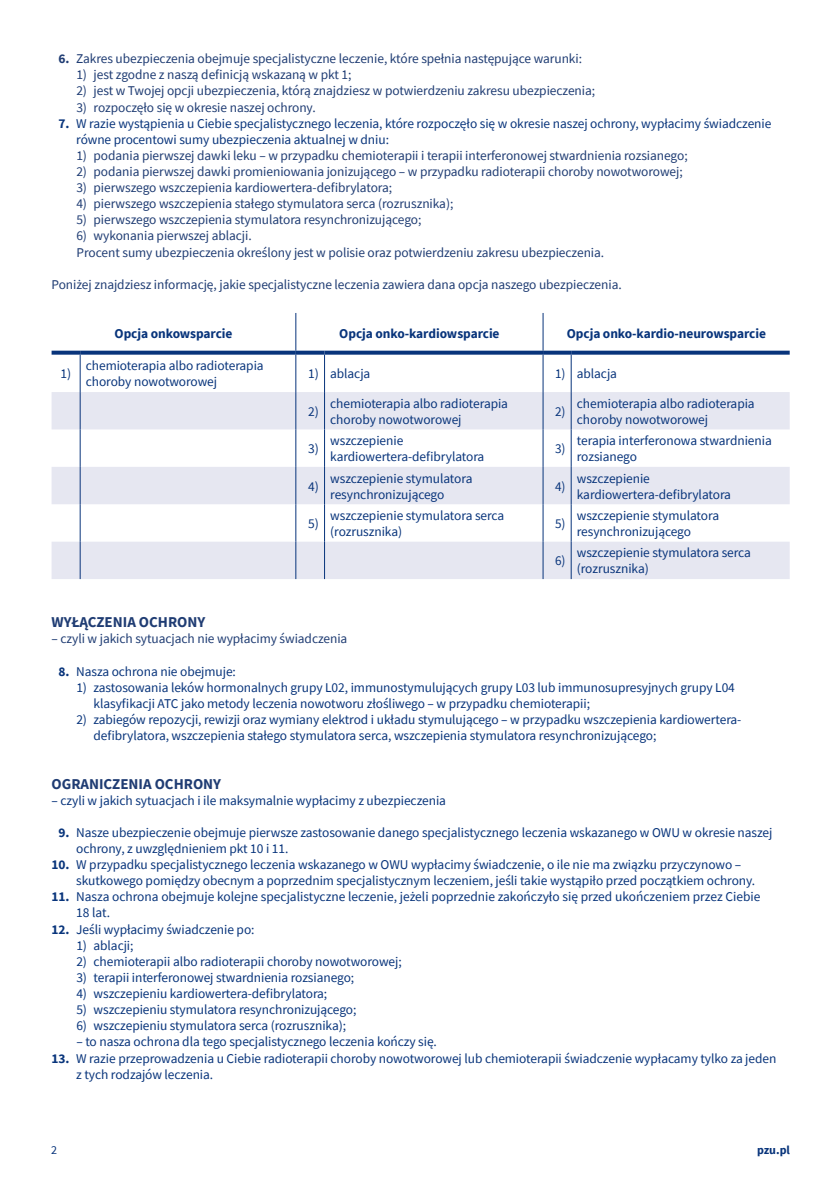
<style>
.page{position:relative;width:840px;height:1191px;background:#fff}
.page>*{position:absolute;margin:0;border:0;box-sizing:border-box;transform-origin:0 0}
._01_DZIAL{font:700 15px "Source Sans Pro";color:#1f3c73}
._1_Treść_normal_I_st{font:13.4px/16.2px "Source Sans Pro";letter-spacing:-.005em;color:#08347b}
._2_II_st_1cyfra_pod{font:13.4px/16.2px "Source Sans Pro";letter-spacing:-.005em;color:#08347b}
._2_II_st_1cyfra_pod-2{font:13.4px "Source Sans Pro";letter-spacing:-.005em;color:#1f3c73}
.TEKST_TABELI{font:13.4px/16px "Source Sans Pro";letter-spacing:-.005em;color:#08347b}
._1_Treść_normal_I_st-2{font:13.4px "Source Sans Pro";letter-spacing:-.005em;color:#1f3c73}
.GŁÓWKA_TABELI{font:700 13.4px "Source Sans Pro";letter-spacing:-.005em;color:#08347b}
.t1{font:700 12px "Source Sans Pro";color:#08347b}
.t2{font:12px "Source Sans Pro";color:#08347b}
.s1{font-weight:700}
.s2{color:#24356c}
</style>
<div class="page">
<svg style="left:52px;top:392px;width:737px;height:187px;fill:#e6e7f1"></svg>
<hr style="left:295px;top:313px;width:1px;height:38px;background:#08347b">
<hr style="left:542px;top:313px;width:1px;height:38px;background:#08347b">
<hr style="left:80px;top:355px;width:1px;height:37px;background:#08347b">
<hr style="left:295px;top:355px;width:1px;height:37px;background:#08347b">
<hr style="left:324px;top:355px;width:1px;height:37px;background:#08347b">
<hr style="left:542px;top:355px;width:1px;height:37px;background:#08347b">
<hr style="left:570px;top:355px;width:1px;height:37px;background:#08347b">
<hr style="left:80px;top:392px;width:1px;height:37px;background:#08347b">
<hr style="left:295px;top:392px;width:1px;height:37px;background:#08347b">
<hr style="left:80px;top:429px;width:1px;height:38px;background:#08347b">
<hr style="left:295px;top:429px;width:1px;height:38px;background:#08347b">
<hr style="left:80px;top:467px;width:1px;height:37px;background:#08347b">
<hr style="left:295px;top:467px;width:1px;height:37px;background:#08347b">
<hr style="left:80px;top:504px;width:1px;height:37px;background:#08347b">
<hr style="left:295px;top:504px;width:1px;height:37px;background:#08347b">
<hr style="left:80px;top:541px;width:1px;height:38px;background:#08347b">
<hr style="left:295px;top:541px;width:1px;height:38px;background:#08347b">
<hr style="left:324px;top:392px;width:1px;height:37px;background:#08347b">
<hr style="left:542px;top:392px;width:1px;height:37px;background:#08347b">
<hr style="left:570px;top:392px;width:1px;height:37px;background:#08347b">
<hr style="left:324px;top:429px;width:1px;height:38px;background:#08347b">
<hr style="left:542px;top:429px;width:1px;height:38px;background:#08347b">
<hr style="left:570px;top:429px;width:1px;height:38px;background:#08347b">
<hr style="left:324px;top:467px;width:1px;height:37px;background:#08347b">
<hr style="left:542px;top:467px;width:1px;height:37px;background:#08347b">
<hr style="left:570px;top:467px;width:1px;height:37px;background:#08347b">
<hr style="left:324px;top:504px;width:1px;height:37px;background:#08347b">
<hr style="left:542px;top:504px;width:1px;height:37px;background:#08347b">
<hr style="left:570px;top:504px;width:1px;height:37px;background:#08347b">
<hr style="left:324px;top:541px;width:1px;height:38px;background:#08347b">
<hr style="left:542px;top:541px;width:1px;height:38px;background:#08347b">
<hr style="left:570px;top:541px;width:1px;height:38px;background:#08347b">
<svg style="left:52px;top:351px;width:28px;height:4px"></svg>
<svg style="left:80px;top:351px;width:216px;height:4px"></svg>
<svg style="left:296px;top:351px;width:28px;height:4px"></svg>
<svg style="left:324px;top:351px;width:218px;height:4px"></svg>
<svg style="left:542px;top:351px;width:29px;height:4px"></svg>
<svg style="left:571px;top:351px;width:218px;height:4px"></svg>
<p class="_1_Treść_normal_I_st-2" style="left:59px;top:50px;width:524px"><span class="s1">6.</span> Zakres ubezpieczenia obejmuje specjalistyczne leczenie, które spełnia następujące warunki:</p>
<p class="_2_II_st_1cyfra_pod-2" style="left:76px;top:66px;width:276px">1) jest zgodne z naszą definicją wskazaną w pkt 1;</p>
<p class="_2_II_st_1cyfra_pod-2" style="left:76px;top:82px;width:520px">2) jest w Twojej opcji ubezpieczenia, którą znajdziesz w potwierdzeniu zakresu ubezpieczenia;</p>
<p class="_2_II_st_1cyfra_pod-2" style="left:76px;top:99px;width:241px">3) rozpoczęło się w okresie naszej ochrony.</p>
<p class="_1_Treść_normal_I_st" style="left:76px;top:115px;width:696px;text-indent:-18px"><span class="s1">7.</span> W razie wystąpienia u Ciebie specjalistycznego leczenia, które rozpoczęło się w okresie naszej ochrony, wypłacimy świadczenie równe procentowi sumy ubezpieczenia aktualnej w dniu:</p>
<p class="_2_II_st_1cyfra_pod-2" style="left:76px;top:147px;width:612px">1) podania pierwszej dawki leku – w przypad<span class="s2">ku che</span>mioterapii i terapii interferonowej stwardnienia rozsianego;</p>
<p class="_2_II_st_1cyfra_pod-2" style="left:76px;top:163px;width:607px">2) podania pierwszej dawki promieniowania jonizującego – w przypadku radioterapii choroby nowotworowej;</p>
<p class="_2_II_st_1cyfra_pod-2" style="left:76px;top:179px;width:317px">3) pierwszego wszczepienia kardiowertera-defibrylatora;</p>
<p class="_2_II_st_1cyfra_pod-2" style="left:76px;top:195px;width:378px">4) pierwszego wszczepienia stałego stymulatora serca (rozrusznika);</p>
<p class="_2_II_st_1cyfra_pod-2" style="left:76px;top:211px;width:346px">5) pierwszego wszczepienia stymulatora resynchronizującego;</p>
<p class="_2_II_st_1cyfra_pod-2" style="left:76px;top:227px;width:177px">6) wykonania pierwszej ablacji.</p>
<p class="_1_Treść_normal_I_st-2" style="left:76px;top:244px;width:529px">Procent sumy ubezpieczenia określony jest w polisie oraz potwierdzeniu zakresu ubezpieczenia.</p>
<p class="_1_Treść_normal_I_st-2" style="left:52px;top:276px;width:571px">Poniżej znajdziesz informację, jakie specjalistyczne leczenia zawiera dana opcja naszego ubezpieczenia.</p>
<p class="GŁÓWKA_TABELI" style="left:114px;top:324px;width:119px">Opcja onkowsparcie</p>
<p class="GŁÓWKA_TABELI" style="left:339px;top:324px;width:162px">Opcja onko-kardiowsparcie</p>
<p class="GŁÓWKA_TABELI" style="left:566px;top:324px;width:201px">Opcja onko-kardio-neurowsparcie</p>
<p class="TEKST_TABELI" style="left:60px;top:366px;width:12px">1)</p>
<p class="TEKST_TABELI" style="left:86px;top:358px;width:179px">chemioterapia albo radioterapia choroby nowotworowej</p>
<p class="TEKST_TABELI" style="left:308px;top:366px;width:12px">1)</p>
<p class="TEKST_TABELI" style="left:330px;top:366px;width:42px">ablacja</p>
<p class="TEKST_TABELI" style="left:555px;top:366px;width:12px">1)</p>
<p class="TEKST_TABELI" style="left:576px;top:366px;width:42px">ablacja</p>
<p class="TEKST_TABELI" style="left:308px;top:403px;width:12px">2)</p>
<p class="TEKST_TABELI" style="left:330px;top:395px;width:179px">chemioterapia albo radioterapia choroby nowotworowej</p>
<p class="TEKST_TABELI" style="left:555px;top:403px;width:12px">2)</p>
<p class="TEKST_TABELI" style="left:576px;top:395px;width:179px">chemioterapia albo radioterapia choroby nowotworowej</p>
<p class="TEKST_TABELI" style="left:308px;top:441px;width:12px">3)</p>
<p class="TEKST_TABELI" style="left:330px;top:433px;width:155px">wszczepienie kardiowertera-defibrylatora</p>
<p class="TEKST_TABELI" style="left:555px;top:441px;width:12px">3)</p>
<p class="TEKST_TABELI" style="left:576px;top:433px;width:196px">terapia interferonowa stwardnienia rozsianego</p>
<p class="TEKST_TABELI" style="left:308px;top:478px;width:12px">4)</p>
<p class="TEKST_TABELI" style="left:330px;top:470px;width:144px">wszczepienie stymulatora resynchronizującego</p>
<p class="TEKST_TABELI" style="left:555px;top:478px;width:12px">4)</p>
<p class="TEKST_TABELI" style="left:576px;top:470px;width:155px">wszczepienie kardiowertera-defibrylatora</p>
<p class="TEKST_TABELI" style="left:308px;top:515px;width:12px">5)</p>
<p class="TEKST_TABELI" style="left:330px;top:507px;width:175px">wszczepienie stymulatora serca (rozrusznika)</p>
<p class="TEKST_TABELI" style="left:555px;top:515px;width:12px">5)</p>
<p class="TEKST_TABELI" style="left:576px;top:507px;width:144px">wszczepienie stymulatora resynchronizującego</p>
<p class="TEKST_TABELI" style="left:555px;top:553px;width:12px">6)</p>
<p class="TEKST_TABELI" style="left:576px;top:545px;width:175px">wszczepienie stymulatora serca (rozrusznika)</p>
<p class="_01_DZIAL" style="left:52px;top:612px;width:155px">WYŁĄCZENIA OCHRONY</p>
<p class="_1_Treść_normal_I_st-2" style="left:52px;top:630px;width:297px">– czyli w jakich sytuacjach nie wypłacimy świadczenia</p>
<p class="_1_Treść_normal_I_st" style="left:59px;top:663px;width:179px"><span class="s1">8.</span> Nasza ochrona nie obejmuje:</p>
<p class="_2_II_st_1cyfra_pod" style="left:93px;top:679px;width:642px;text-indent:-17px">1) zastosowania leków hormonalnych grupy L02, immunostymulujących grupy L03 lub immunosupresyjnych grupy L04 klasyfikacji ATC jako metody leczenia nowotworu złośliwego – w przypadku chemioterapii;</p>
<p class="_2_II_st_1cyfra_pod" style="left:93px;top:711px;width:649px;text-indent:-17px">2) zabiegów repozycji, rewizji oraz wymiany elektrod i układu stymulującego – w przypadku wszczepienia kardiowertera&shy;defibrylatora, wszczepienia stałego stymulatora serca, wszczepienia stymulatora resynchronizującego;</p>
<p class="_01_DZIAL" style="left:52px;top:773px;width:171px">OGRANICZENIA OCHRONY</p>
<p class="_1_Treść_normal_I_st" style="left:52px;top:792px;width:396px">– czyli w jakich sytuacjach i ile maksymalnie wypłacimy z ubezpieczenia</p>
<p class="_1_Treść_normal_I_st" style="left:76px;top:824px;width:697px;text-indent:-18px"><span class="s1">9.</span> Nasze ubezpieczenie obejmuje pierwsze zastosowanie danego specjalistycznego leczenia wskazanego w OWU w okresie naszej ochrony, z uwzględnieniem pkt 10 i 11.</p>
<p class="_1_Treść_normal_I_st" style="left:76px;top:856px;width:680px;text-indent:-25px"><span class="s1">10.</span> W przypadku specjalistycznego leczenia wskazanego w OWU wypłacimy świadczenie, o ile nie ma związku przyczynowo – skutkowego pomiędzy obecnym a poprzednim specjalistycznym leczeniem, jeśli takie wystąpiło przed początkiem ochrony.</p>
<p class="_1_Treść_normal_I_st" style="left:76px;top:888px;width:685px;text-indent:-25px"><span class="s1">11.</span> Nasza ochrona obejmuje kolejne specjalistyczne leczenie, jeżeli poprzednie zakończyło się przed ukończeniem przez Ciebie<br>18 lat.</p>
<p class="_1_Treść_normal_I_st" style="left:52px;top:921px;width:204px"><span class="s1">12.</span> Jeśli wypłacimy świadczenie po:</p>
<p class="_2_II_st_1cyfra_pod" style="left:76px;top:937px;width:59px">1) ablacji;</p>
<p class="_2_II_st_1cyfra_pod" style="left:76px;top:953px;width:326px">2) chemioterapii albo radioterapii choroby nowotworowej;</p>
<p class="_2_II_st_1cyfra_pod" style="left:76px;top:969px;width:279px">3) terapii interferonowej stwardnienia rozsianego;</p>
<p class="_2_II_st_1cyfra_pod" style="left:76px;top:985px;width:252px">4) wszczepieniu kardiowertera-defibrylatora;</p>
<p class="_2_II_st_1cyfra_pod" style="left:76px;top:1001px;width:281px">5) wszczepieniu stymulatora resynchronizującego;</p>
<p class="_2_II_st_1cyfra_pod" style="left:76px;top:1017px;width:271px">6) wszczepieniu stymulatora serca (rozrusznika);</p>
<p class="_2_II_st_1cyfra_pod" style="left:76px;top:1033px;width:362px">– to nasza ochrona dla tego specjalistycznego leczenia kończy się.</p>
<p class="_1_Treść_normal_I_st" style="left:76px;top:1049px;width:701px;text-indent:-25px"><span class="s1">13.</span> W razie przeprowadzenia u Ciebie radioterapii choroby nowotworowej lub chemioterapii świadczenie wypłacamy tylko za jeden z tych rodzajów leczenia.</p>
<p class="t2" style="left:51px;top:1142px;width:7px">2</p>
<p class="t1" style="left:756px;top:1142px;width:34px">pzu.pl</p>
</div>
